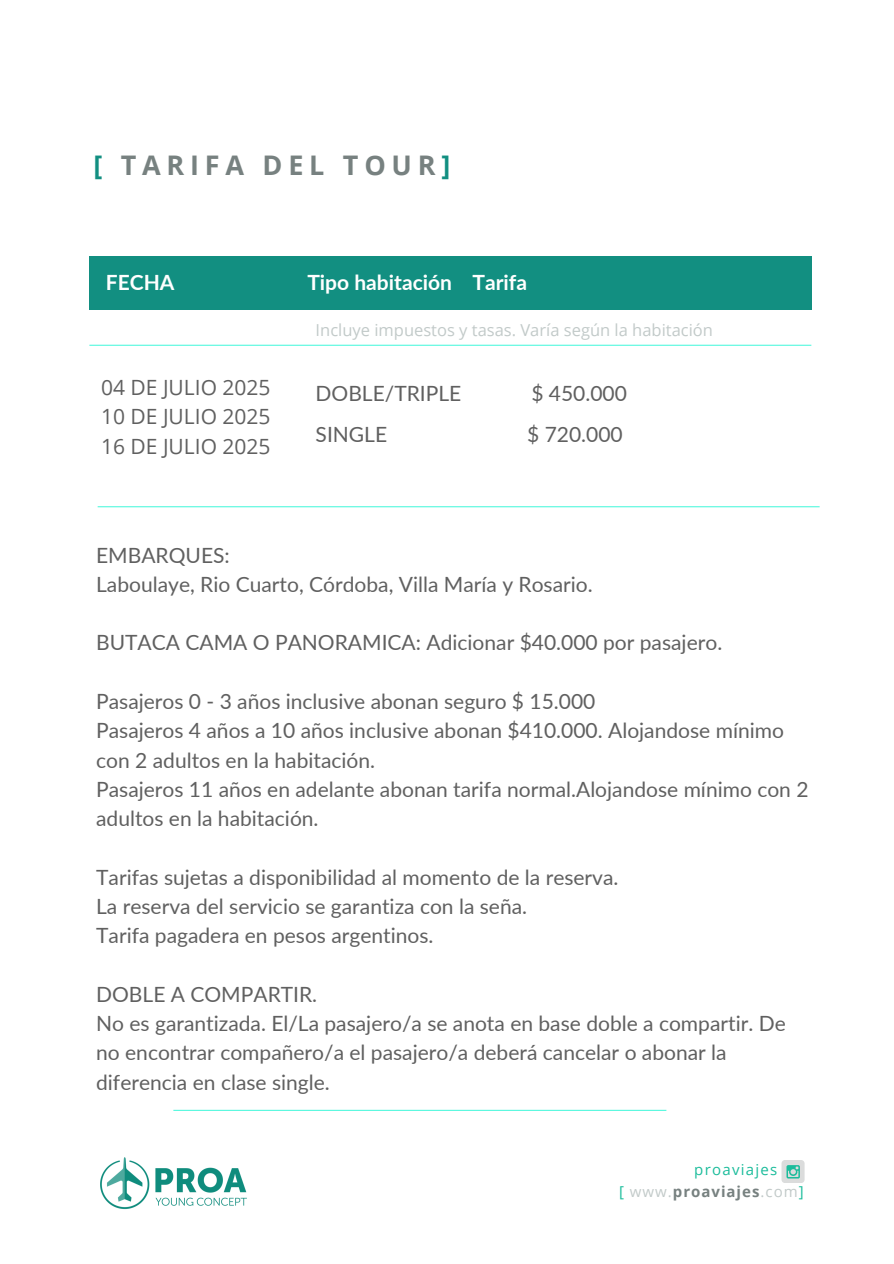
<style>
.page{position:relative;width:894px;height:1264px;background:#fff}
.page>*{position:absolute;margin:0;border:0;box-sizing:border-box;transform-origin:0 0}
.t1{font:700 27px "Open Sans";letter-spacing:.21em;color:#778180}
.t2{font:21px/29.2px "Lato";color:#606060}
.t3{font:21px/29.2px "Open Sans";color:#606060;text-align:justify}
.t4{font:700 21px "Lato";color:#fff}
.t5{font:16.5px "Open Sans";color:#c2cac9}
.t6{font:700 15px "Open Sans";letter-spacing:.065em;color:#778180}
.t7{font:15px "Open Sans";letter-spacing:.085em;color:#1bbc9b}
.s1{color:#128f81}
.s2{font-weight:400;color:#1bbc9b}
.s3{font-weight:400;color:#c2cac9}
</style>
<div class="page">
<img style="left:100px;top:1110px;width:179px;height:100px">
<div style="left:781px;top:1159px;width:22px;height:23px;background:#dbdcdc;border-radius:4px"></div>
<svg style="left:786px;top:1165px;width:13px;height:13px"></svg>
<div style="left:89px;top:255px;width:722px;height:54px;background:#128f81"></div>
<hr style="left:89px;top:345px;width:722px;height:1px;background:#54f8de">
<hr style="left:173px;top:1109px;width:493px;height:1px;background:#54f8de">
<hr style="left:98px;top:506px;width:721px;height:1px;background:#54f8de">
<p class="t1" style="left:93px;top:146px;width:358px"><span class="s1">[</span> TARIFA DEL TOUR<span class="s1">]</span></p>
<p class="t4" style="left:106px;top:270px;width:70px">FECHA</p>
<p class="t4" style="left:307px;top:270px;width:221px">Tipo habitación Tarifa</p>
<h2 class="t3" style="left:101px;top:372px;width:171px">04 DE JULIO 2025<br>10 DE JULIO 2025<br>16 DE JULIO 2025</h2>
<p class="t5" style="left:315px;top:318px;width:399px">Incluye impuestos y tasas. Varía según la habitación</p>
<h4 class="t2" style="left:315px;top:378px;width:147px">DOBLE/TRIPLE</h4>
<h4 class="t2" style="left:531px;top:378px;width:97px">$ 450.000</h4>
<h4 class="t2" style="left:315px;top:419px;width:73px">SINGLE</h4>
<h4 class="t2" style="left:527px;top:419px;width:97px">$ 720.000</h4>
<p class="t2" style="left:96px;top:540px;width:498px">EMBARQUES:<br>Laboulaye, Rio Cuarto, Córdoba, Villa María y Rosario.</p>
<p class="t2" style="left:96px;top:627px;width:627px">BUTACA CAMA O PANORAMICA: Adicionar $40.000 por pasajero.</p>
<h4 class="t2" style="left:96px;top:686px;width:713px">Pasajeros 0 - 3 años inclusive abonan seguro $ 15.000<br>Pasajeros 4 años a 10 años inclusive abonan $410.000. Alojandose mínimo con 2 adultos en la habitación.<br>Pasajeros 11 años en adelante abonan tarifa normal.Alojandose mínimo con 2 adultos en la habitación.</h4>
<h4 class="t2" style="left:96px;top:861px;width:523px">Tarifas sujetas a disponibilidad al momento de la reserva.<br>La reserva del servicio se garantiza con la seña.<br>Tarifa pagadera en pesos argentinos.</h4>
<h4 class="t2" style="left:96px;top:979px;width:691px">DOBLE A COMPARTIR.<br>No es garantizada. El/La pasajero/a se anota en base doble a compartir. De no encontrar compañero/a el pasajero/a deberá cancelar o abonar la diferencia en clase single.</h4>
<p class="t7" style="left:694px;top:1159px;width:85px">proaviajes</p>
<h1 class="t6" style="left:618px;top:1181px;width:186px"><span class="s2">[</span> <span class="s3">www.</span>proaviajes<span class="s3">.com</span><span class="s2">]</span></h1>
</div>
